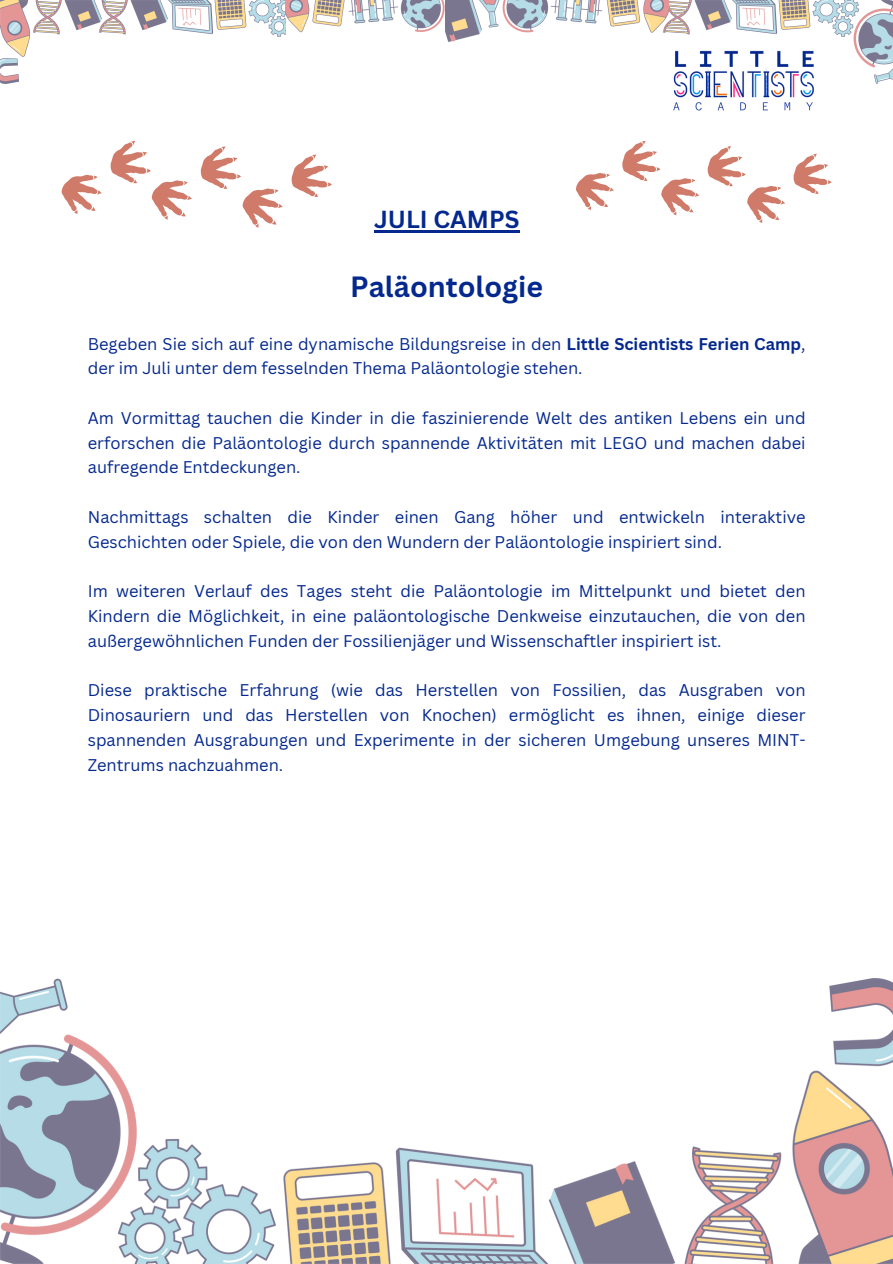
<style>
.page{position:relative;width:893px;height:1264px;background:#fff}
.page>*{position:absolute;margin:0;border:0;box-sizing:border-box;transform-origin:0 0}
.t1{font:700 28.5px "Canva Sans";color:#04288d}
.t2{font:700 24px "Canva Sans";color:#04288d}
.t3{font:16.5px/24.8px "Canva Sans";color:#04288d;text-align:justify}
.s1{font-weight:700}
</style>
<div class="page">
<img style="left:0;top:978px;width:892px;height:285px">
<img style="left:668px;top:0;width:224px;height:84px">
<img style="left:105px;top:0;width:180px;height:36px">
<img style="left:0;top:0;width:105px;height:84px">
<img style="left:285px;top:0;width:383px;height:42px">
<hr style="left:374px;top:230px;width:145px;height:2px;background:#04288d">
<svg style="left:61px;top:175px;width:41px;height:39px"></svg>
<svg style="left:110px;top:141px;width:82px;height:79px"></svg>
<svg style="left:200px;top:146px;width:83px;height:82px"></svg>
<svg style="left:291px;top:154px;width:40px;height:43px"></svg>
<svg style="left:576px;top:173px;width:38px;height:37px"></svg>
<svg style="left:622px;top:141px;width:77px;height:75px"></svg>
<svg style="left:707px;top:146px;width:78px;height:77px"></svg>
<svg style="left:793px;top:154px;width:38px;height:40px"></svg>
<img style="left:668px;top:42px;width:157px;height:69px">
<p class="t2" style="left:374px;top:202px;width:147px">JULI CAMPS</p>
<p class="t1" style="left:350px;top:266px;width:194px">Paläontologie</p>
<p class="t3" style="left:88px;top:331px;width:719px">Begeben Sie sich auf eine dynamische Bildungsreise in den <span class="s1">Little Scientists Ferien Camp</span>, der im Juli unter dem fesselnden Thema Paläontologie stehen.</p>
<p class="t3" style="left:88px;top:405px;width:719px">Am Vormittag tauchen die Kinder in die faszinierende Welt des antiken Lebens ein und erforschen die Paläontologie durch spannende Aktivitäten mit LEGO und machen dabei aufregende Entdeckungen.</p>
<p class="t3" style="left:88px;top:504px;width:719px">Nachmittags schalten die Kinder einen Gang höher und entwickeln interaktive<br>Geschichten oder Spiele, die von den Wundern der Paläontologie inspiriert sind.</p>
<p class="t3" style="left:88px;top:578px;width:719px">Im weiteren Verlauf des Tages steht die Paläontologie im Mittelpunkt und bietet den Kindern die Möglichkeit, in eine paläontologische Denkweise einzutauchen, die von den außergewöhnlichen Funden der Fossilienjäger und Wissenschaftler inspiriert ist.</p>
<p class="t3" style="left:88px;top:677px;width:719px">Diese praktische Erfahrung (wie das Herstellen von Fossilien, das Ausgraben von Dinosauriern und das Herstellen von Knochen) ermöglicht es ihnen, einige dieser spannenden Ausgrabungen und Experimente in der sicheren Umgebung unseres MINT-Zentrums nachzuahmen.</p>
</div>
